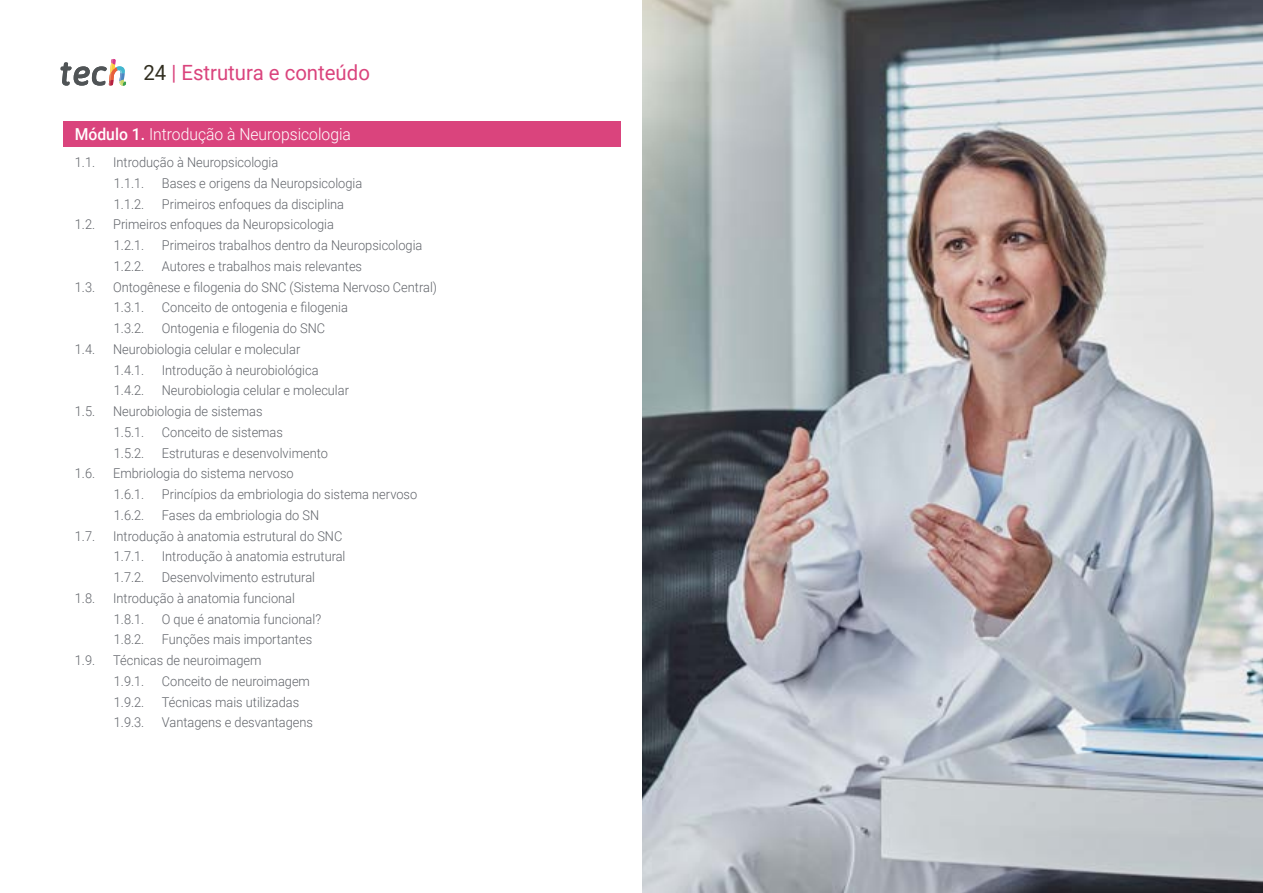
<style>
.page{position:relative;width:1263px;height:893px;background:#fff}
.page>*{position:absolute;margin:0;border:0;box-sizing:border-box;transform-origin:0 0}
.t1{font:21px "Roboto";color:#da447d}
.t2{font:300 16.5px "Roboto";color:#fff;scale:.95 1}
.t3{font:300 13.5px/20.7px "Roboto";color:#61646a;scale:.95 1}
.s1{color:#312e20}
.s2{font-weight:500}
</style>
<div class="page">
<img style="left:642px;top:0;width:621px;height:893px">
<div style="left:64px;top:121px;width:557px;height:25px;background:#da447d"></div>
<svg style="left:61px;top:59px;width:65px;height:27px"></svg>
<h1 class="t1" style="left:144px;top:57px;width:228px"><span class="s1">24</span> | Estrutura e conteúdo</h1>
<p class="t2" style="left:75px;top:123px;width:292px"><span class="s2">Módulo 1.</span> Introdução à Neuropsicologia</p>
<p class="t3" style="left:75px;top:151px;width:23px">1.1.</p>
<p class="t3" style="left:113px;top:151px;width:175px">Introdução à Neuropsicologia<br>1.1.1.</p>
<p class="t3" style="left:162px;top:172px;width:212px">Bases e origens da Neuropsicologia</p>
<p class="t3" style="left:114px;top:193px;width:34px">1.1.2.</p>
<p class="t3" style="left:162px;top:193px;width:193px">Primeiros enfoques da disciplina</p>
<p class="t3" style="left:75px;top:214px;width:23px">1.2.</p>
<p class="t3" style="left:113px;top:214px;width:234px">Primeiros enfoques da Neuropsicologia<br>1.2.1.</p>
<p class="t3" style="left:162px;top:234px;width:276px">Primeiros trabalhos dentro da Neuropsicologia</p>
<p class="t3" style="left:114px;top:255px;width:34px">1.2.2.</p>
<p class="t3" style="left:162px;top:255px;width:212px">Autores e trabalhos mais relevantes</p>
<p class="t3" style="left:75px;top:276px;width:23px">1.3.</p>
<p class="t3" style="left:113px;top:276px;width:342px">Ontogênese e filogenia do SNC (Sistema Nervoso Central)<br>1.3.1.</p>
<p class="t3" style="left:162px;top:297px;width:197px">Conceito de ontogenia e filogenia</p>
<p class="t3" style="left:114px;top:317px;width:34px">1.3.2.</p>
<p class="t3" style="left:162px;top:317px;width:173px">Ontogenia e filogenia do SNC</p>
<p class="t3" style="left:75px;top:338px;width:23px">1.4.</p>
<p class="t3" style="left:113px;top:338px;width:199px">Neurobiologia celular e molecular<br>1.4.1.</p>
<p class="t3" style="left:162px;top:359px;width:166px">Introdução à neurobiológica</p>
<p class="t3" style="left:114px;top:380px;width:34px">1.4.2.</p>
<p class="t3" style="left:162px;top:380px;width:199px">Neurobiologia celular e molecular</p>
<p class="t3" style="left:75px;top:400px;width:23px">1.5.</p>
<p class="t3" style="left:113px;top:400px;width:159px">Neurobiologia de sistemas<br>1.5.1.</p>
<p class="t3" style="left:162px;top:421px;width:129px">Conceito de sistemas</p>
<p class="t3" style="left:114px;top:442px;width:34px">1.5.2.</p>
<p class="t3" style="left:162px;top:442px;width:176px">Estruturas e desenvolvimento</p>
<p class="t3" style="left:75px;top:463px;width:23px">1.6.</p>
<p class="t3" style="left:113px;top:463px;width:192px">Embriologia do sistema nervoso<br>1.6.1.</p>
<p class="t3" style="left:162px;top:483px;width:270px">Princípios da embriologia do sistema nervoso</p>
<p class="t3" style="left:114px;top:504px;width:34px">1.6.2.</p>
<p class="t3" style="left:162px;top:504px;width:167px">Fases da embriologia do SN</p>
<p class="t3" style="left:75px;top:525px;width:23px">1.7.</p>
<p class="t3" style="left:113px;top:525px;width:243px">Introdução à anatomia estrutural do SNC<br>1.7.1.</p>
<p class="t3" style="left:162px;top:546px;width:195px">Introdução à anatomia estrutural</p>
<p class="t3" style="left:114px;top:566px;width:34px">1.7.2.</p>
<p class="t3" style="left:162px;top:566px;width:163px">Desenvolvimento estrutural</p>
<p class="t3" style="left:75px;top:587px;width:23px">1.8.</p>
<p class="t3" style="left:113px;top:587px;width:193px">Introdução à anatomia funcional<br>1.8.1.</p>
<p class="t3" style="left:162px;top:608px;width:169px">O que é anatomia funcional?</p>
<p class="t3" style="left:114px;top:629px;width:34px">1.8.2.</p>
<p class="t3" style="left:162px;top:629px;width:160px">Funções mais importantes</p>
<p class="t3" style="left:75px;top:649px;width:23px">1.9.</p>
<p class="t3" style="left:113px;top:649px;width:158px">Técnicas de neuroimagem<br>1.9.1.</p>
<p class="t3" style="left:162px;top:670px;width:157px">Conceito de neuroimagem</p>
<p class="t3" style="left:114px;top:691px;width:34px">1.9.2.</p>
<p class="t3" style="left:162px;top:691px;width:146px">Técnicas mais utilizadas</p>
<p class="t3" style="left:114px;top:712px;width:34px">1.9.3.</p>
<p class="t3" style="left:162px;top:712px;width:161px">Vantagens e desvantagens</p>
</div>
